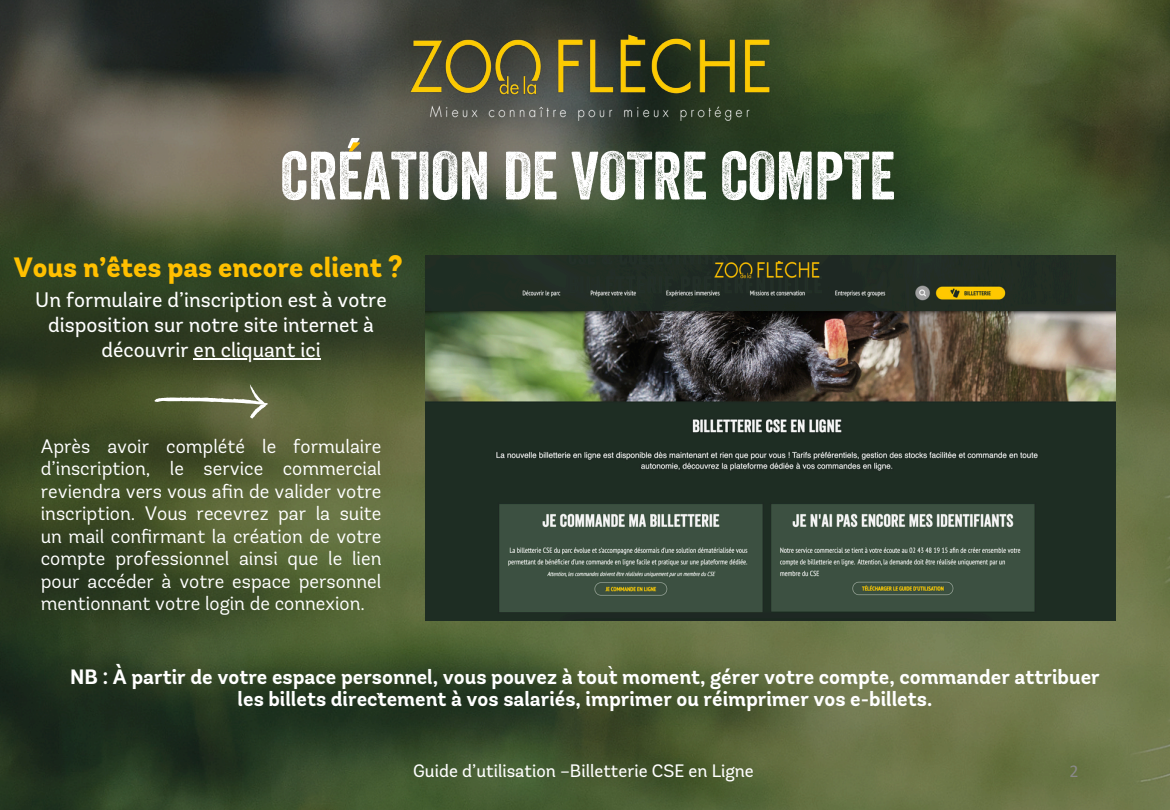
<style>
.page{position:relative;width:1170px;height:810px;background:#fff}
.page>*{position:absolute;margin:0;border:0;box-sizing:border-box;transform-origin:0 0}
.t1{font:66px "Veneer";color:#fff}
.t2{font:800 27.9px "Andes";color:#ffc000}
.t3{font:italic 22.5px "Arimo";color:#fff}
.t4{font:21px/24.8px "Andes";color:#fff;text-align:center}
.t5{font:700 20.7px/22.5px "Andes";color:#fff;text-align:center}
.t6{font:19.5px/22.5px "Andes";color:#fff;text-align:justify}
.t7{font:18px "Andes";color:#fff}
.t8{font:18px "Calibri";color:#898989}
.s1{font-family:"Arimo";color:#ffc000}
</style>
<div class="page">
<img style="left:0;top:0;width:1170px;height:810px">
<img style="left:409px;top:33px;width:361px;height:87px">
<img style="left:426px;top:255px;width:689px;height:366px">
<svg style="left:154px;top:384px;width:115px;height:35px;background:#6c734f"></svg>
<hr style="left:194px;top:358px;width:127px;height:1px;background:#fff">
<h3 class="t1" style="left:281px;top:152px;width:616px">CRÉ<span class="s1">́</span>ATION DE VOTRE COMPTE</h3>
<h2 class="t2" style="left:14px;top:256px;width:390px">Vous n’êtes pas encore client ?</h2>
<h2 class="t4" style="left:35px;top:290px;width:353px">Un formulaire d’inscription est à votre disposition sur notre site internet à découvrir en cliquant ici</h2>
<p class="t6" style="left:41px;top:437px;width:342px">Après avoir complété le formulaire d’inscription, le service commercial reviendra vers vous afin de valider votre inscription. Vous recevrez par la suite un mail confirmant la création de votre compte professionnel ainsi que le lien pour accéder à votre espace personnel mentionnant votre login de connexion.</p>
<p class="t5" style="left:70px;top:667px;width:1031px">NB : À partir de votre espace personnel, vous pouvez à tout moment, gérer votre compte, commander attribuer les billets directement à vos salariés, imprimer ou réimprimer vos e-billets.</p>
<p class="t3" style="left:614px;top:666px;width:7px">̀</p>
<p class="t3" style="left:383px;top:693px;width:7px">̀</p>
<h3 class="t7" style="left:413px;top:763px;width:342px">Guide d’utilisation –Billetterie CSE en Ligne</h3>
<p class="t8" style="left:1069px;top:763px;width:11px">2</p>
</div>
